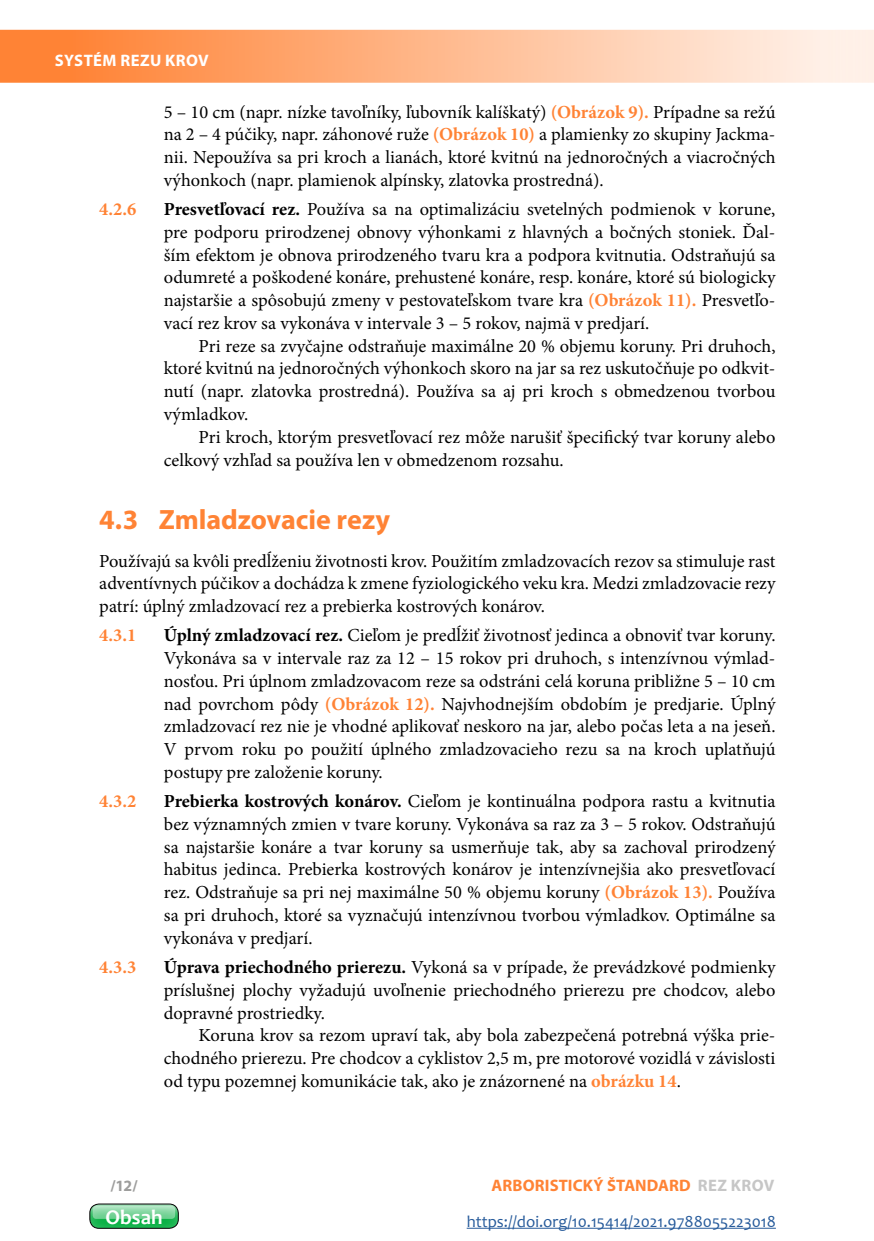
<style>
.page{position:relative;width:874px;height:1241px;background:#fff}
.page>*{position:absolute;margin:0;border:0;box-sizing:border-box;transform-origin:0 0}
.titulok_02{font:700 28px "Myriad Pro";letter-spacing:-.005em;color:#ff8335}
.t1{font:700 21px "Candara";color:#fff}
.predsadeny{font:18.38px/22.8px "Minion Pro";color:#000;text-align:justify}
.blok{font:18.38px/22.8px "Minion Pro";letter-spacing:-.005em;color:#000;text-align:justify}
.predsadeny-2{font:700 18.38px "Minion Pro";color:#ff8335}
.t2{font:16.62px "Candara";color:#275b9b}
.t3{font:700 16.62px "Myriad Pro";letter-spacing:.005em;color:#ff8335}
.zahlavie_vnutri_parn{font:700 16.62px "Myriad Pro";letter-spacing:.025em;color:#fff}
.t4{font:700 15.75px "Myriad Pro";color:#9d9d9c}
.s1{font-weight:700;color:#ff8335}
.s2{font-weight:700}
.s3{color:#c6c6c6}
</style>
<div class="page">
<svg style="left:0;top:30px;width:873px;height:53px;background:#ffb88c"></svg>
<div style="left:74px;top:1190px;width:119px;height:40px;background:#fff;opacity:.31"></div>
<div style="left:89px;top:1203px;width:90px;height:25px;border:1px solid #000;border-radius:9px"></div>
<svg style="left:93px;top:1205px;width:82px;height:13px"></svg>
<hr style="left:466px;top:1227px;width:309px;height:1px;background:#275b9b">
<p class="zahlavie_vnutri_parn" style="left:55px;top:49px;width:155px">SYSTÉM REZU KROV</p>
<p class="predsadeny" style="left:164px;top:100px;width:613px">5 – 10 cm (napr. nízke tavoľníky, ľubovník kalíškatý) <span class="s1">(Obrázok 9).</span> Prípadne sa režú na 2 – 4 púčiky, napr. záhonové ruže <span class="s1">(Obrázok 10)</span> a plamienky zo skupiny Jackma&shy;nii. Nepoužíva sa pri kroch a lianách, ktoré kvitnú na jednoročných a viacročných výhonkoch (napr. plamienok alpínsky, zlatovka prostredná).</p>
<p class="predsadeny-2" style="left:99px;top:196px;width:38px">4.2.6</p>
<p class="predsadeny" style="left:164px;top:198px;width:612px"><span class="s2">Presvetľovací rez.</span> Používa sa na optimalizáciu svetelných podmienok v korune, pre podporu prirodzenej obnovy výhonkami z hlavných a bočných stoniek. Ďal&shy;ším efektom je obnova prirodzeného tvaru kra a podpora kvitnutia. Odstraňujú sa odumreté a poškodené konáre, prehustené konáre, resp. konáre, ktoré sú biologicky najstaršie a spôsobujú zmeny v pestovateľskom tvare kra <span class="s1">(Obrázok 11).</span> Presvetľo&shy;vací rez krov sa vykonáva v intervale 3 – 5 rokov, najmä v predjarí.</p>
<p class="predsadeny" style="left:164px;top:334px;width:613px;text-indent:35px">Pri reze sa zvyčajne odstraňuje maximálne 20 % objemu koruny. Pri druhoch, ktoré kvitnú na jednoročných výhonkoch skoro na jar sa rez uskutočňuje po odkvit&shy;nutí (napr. zlatovka prostredná). Používa sa aj pri kroch s obmedzenou tvorbou výmladkov.</p>
<p class="predsadeny" style="left:164px;top:425px;width:612px;text-indent:35px">Pri kroch, ktorým presvetľovací rez môže narušiť špecifický tvar koruny alebo celkový vzhľad sa používa len v obmedzenom rozsahu.</p>
<p class="titulok_02" style="left:99px;top:501px;width:292px">4.3 Zmladzovacie rezy</p>
<p class="blok" style="left:99px;top:549px;width:677px">Používajú sa kvôli predĺženiu životnosti krov. Použitím zmladzovacích rezov sa stimuluje rast adventívnych púčikov a dochádza k zmene fyziologického veku kra. Medzi zmladzovacie rezy patrí: úplný zmladzovací rez a prebierka kostrových konárov.</p>
<p class="predsadeny-2" style="left:99px;top:622px;width:38px">4.3.1</p>
<p class="predsadeny" style="left:164px;top:624px;width:613px"><span class="s2">Úplný zmladzovací rez.</span> Cieľom je predĺžiť životnosť jedinca a obnoviť tvar koruny.<br>Vykonáva sa v intervale raz za 12 – 15 rokov pri druhoch, s intenzívnou výmlad&shy;nosťou. Pri úplnom zmladzovacom reze sa odstráni celá koruna približne 5 – 10 cm nad povrchom pôdy <span class="s1">(Obrázok 12).</span> Najvhodnejším obdobím je predjarie. Úplný zmladzovací rez nie je vhodné aplikovať neskoro na jar, alebo počas leta a na jeseň.<br>V prvom roku po použití úplného zmladzovacieho rezu sa na kroch uplatňujú postupy pre založenie koruny.</p>
<p class="predsadeny-2" style="left:99px;top:788px;width:38px">4.3.2</p>
<p class="predsadeny" style="left:164px;top:789px;width:613px"><span class="s2">Prebierka kostrových konárov.</span> Cieľom je kontinuálna podpora rastu a kvitnutia bez významných zmien v tvare koruny. Vykonáva sa raz za 3 – 5 rokov. Odstraňujú sa najstaršie konáre a tvar koruny sa usmerňuje tak, aby sa zachoval prirodzený habitus jedinca. Prebierka kostrových konárov je intenzívnejšia ako presvetľovací rez. Odstraňuje sa pri nej maximálne 50 % objemu koruny <span class="s1">(Obrázok 13).</span> Používa sa pri druhoch, ktoré sa vyznačujú intenzívnou tvorbou výmladkov. Optimálne sa vykonáva v predjarí.</p>
<p class="predsadeny-2" style="left:99px;top:954px;width:38px">4.3.3</p>
<p class="predsadeny" style="left:164px;top:955px;width:612px"><span class="s2">Úprava priechodného prierezu.</span> Vykoná sa v prípade, že prevádzkové podmienky príslušnej plochy vyžadujú uvoľnenie priechodného prierezu pre chodcov, alebo dopravné prostriedky.</p>
<p class="predsadeny" style="left:164px;top:1023px;width:612px;text-indent:35px">Koruna krov sa rezom upraví tak, aby bola zabezpečená potrebná výška prie&shy;chodného prierezu. Pre chodcov a cyklistov 2,5 m, pre motorové vozidlá v závislosti od typu pozemnej komunikácie tak, ako je znázornené na <span class="s1">obrázku 14</span>.</p>
<p class="t4" style="left:110px;top:1175px;width:29px">/12/</p>
<p class="t3" style="left:491px;top:1174px;width:284px">ARBORISTICKÝ ŠTANDARD <span class="s3">REZ KROV</span></p>
<p class="t1" style="left:105px;top:1203px;width:58px">Obsah</p>
<p class="t2" style="left:466px;top:1211px;width:310px">https://doi.org/10.15414/2021.9788055223018</p>
</div>
